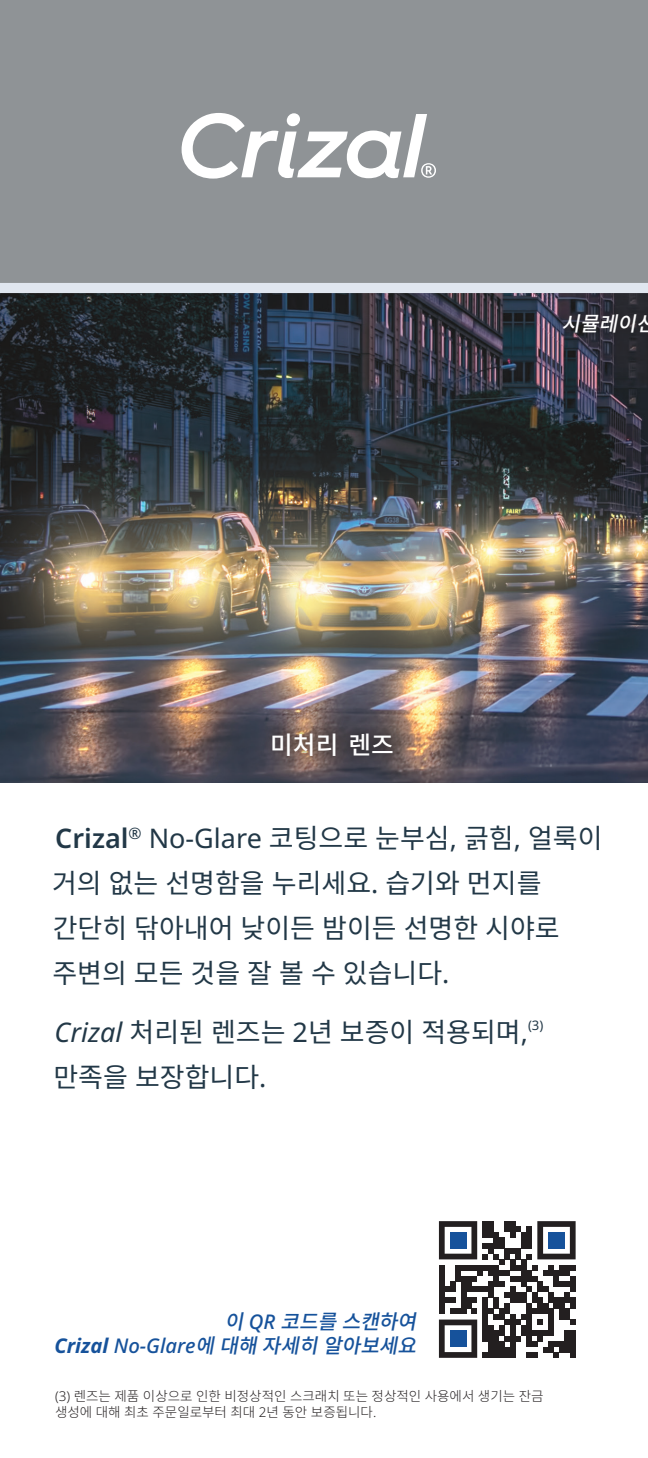
<style>
.page{position:relative;width:648px;height:1458px;background:#fff}
.page>*{position:absolute;margin:0;border:0;box-sizing:border-box;transform-origin:0 0}
.t1{font:27px/45px "Noto Sans CJ Kkr";color:#223847}
.t2{font:500 24.75px "Noto Sans CJ Kkr";color:#fff}
.t3{font:italic 500 20.25px/24.3px "Noto Sans CJ Kkr";color:#16529b;text-align:right}
.t4{font:italic 500 20.25px "Noto Sans CJ Kkr";color:#fff}
.t5{font:300 13.5px/15.8px "Noto Sans CJ Kkr";color:#231f20}
.s1{font-family:"Noto Sans";font-weight:600}
.s2{font-family:"Noto Sans"}
.s3{font-family:"Noto Sans";font-style:italic}
.s4{font-family:"Noto Sans";font-weight:700}
</style>
<div class="page">
<img style="left:0;top:293px;width:648px;height:489px">
<div style="left:261px;top:723px;width:142px;height:44px;background:#231f20;opacity:.9"></div>
<div style="left:552px;top:304px;width:96px;height:40px;background:#231f20;opacity:.85"></div>
<div style="left:0;top:0;width:648px;height:283px;background:#8f9396"></div>
<div style="left:0;top:283px;width:648px;height:10px;background:#e0e6ef"></div>
<svg style="left:439px;top:1221px;width:137px;height:137px"></svg>
<div style="left:450px;top:1232px;width:16px;height:16px;background:#16529b"></div>
<div style="left:548px;top:1232px;width:17px;height:16px;background:#16529b"></div>
<div style="left:450px;top:1330px;width:16px;height:17px;background:#16529b"></div>
<svg style="left:182px;top:113px;width:254px;height:66px"></svg>
<p class="t2" style="left:270px;top:731px;width:125px">미처리 렌즈</p>
<p class="t4" style="left:562px;top:312px;width:105px">시뮬레이션</p>
<p class="t1" style="left:52px;top:816px;width:552px"><span class="s1">Crizal</span><sup>®</sup> <span class="s2">No-Glare</span> 코팅으로 눈부심<span class="s2">,</span> 긁힘<span class="s2">,</span> 얼룩이 거의 없는 선명함을 누리세요<span class="s2">.</span> 습기와 먼지를 간단히 닦아내어 낮이든 밤이든 선명한 시야로 주변의 모든 것을 잘 볼 수 있습니다<span class="s2">.</span></p>
<p class="t1" style="left:53px;top:1011px;width:491px"><span class="s3">Crizal</span> 처리된 렌즈는 <span class="s2">2</span>년 보증이 적용되며<span class="s2">,</span><sup>(3) </sup>만족을 보장합니다<span class="s2">.</span></p>
<p class="t3" style="left:54px;top:1310px;width:374px">이<span class="s2">Q R</span> 코드를 스캔하여<br><span class="s4">Crizal</span> <span class="s2">No-Glare</span>에대해자세히알아보세요</p>
<p class="t5" style="left:55px;top:1388px;width:490px"><span class="s2">(3)</span> 렌즈는 제품 이상으로 인한 비정상적인 스크래치 또는 정상적인 사용에서 생기는 잔금 생성에 대해 최초 주문일로부터 최대 <span class="s2">2</span>년 동안 보증됩니다<span class="s2">.</span></p>
</div>
